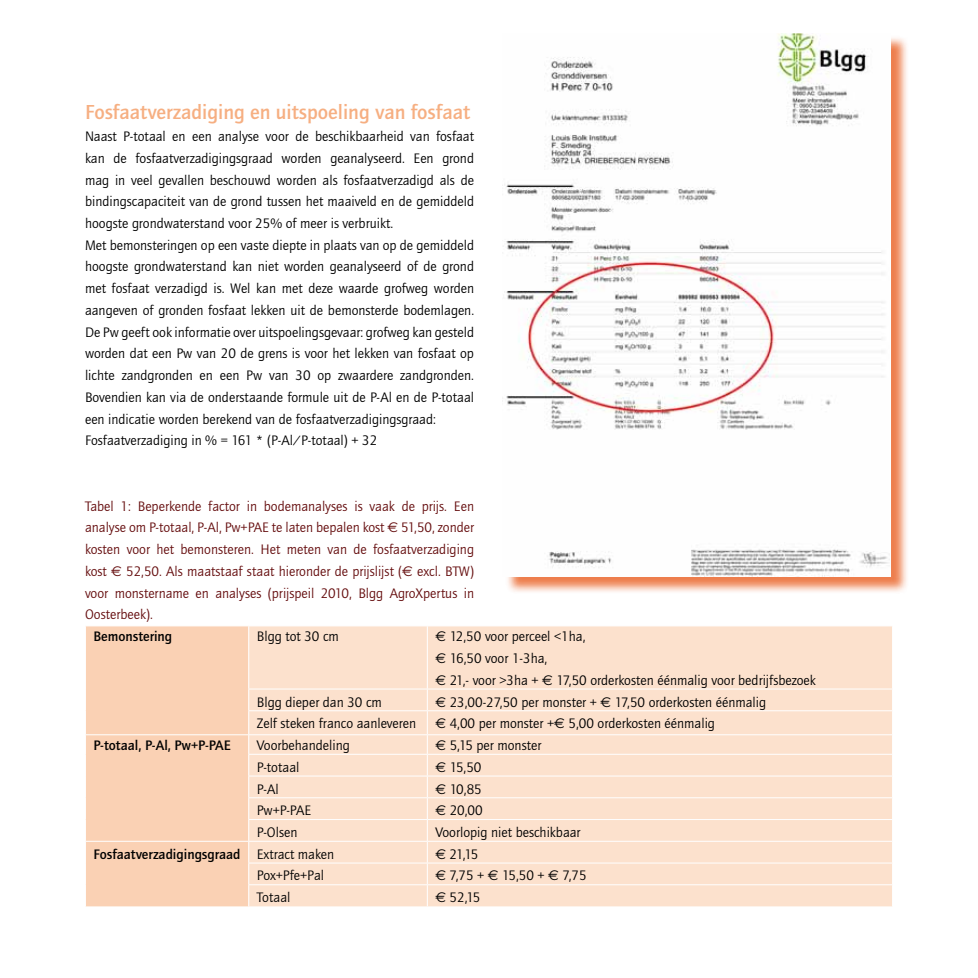
<style>
.page{position:relative;width:978px;height:978px;background:#fff}
.page>*{position:absolute;margin:0;border:0;box-sizing:border-box;transform-origin:0 0}
.t1{font:500 21px "Quay Sans";color:#f6af82}
.t2{font:14.25px/21.8px "Quay Sans";color:#000}
.t3{font:14.25px/21.8px "Quay Sans";color:#650d0e;text-align:justify}
.t4{font:500 14.25px "Quay Sans";color:#000}
.s1{font-family:"Euro Sans"}
.s2{font-weight:400}
</style>
<div class="page">
<div style="left:86px;top:627px;width:162px;height:280px;background:#fad1b4"></div>
<div style="left:249px;top:627px;width:643px;height:280px;background:#fce1cd"></div>
<hr style="left:427px;top:626px;width:1px;height:63px;background:#fff">
<hr style="left:248px;top:689px;width:179px;height:1px;background:#fff">
<hr style="left:427px;top:689px;width:466px;height:1px;background:#fff">
<hr style="left:248px;top:710px;width:179px;height:1px;background:#fff">
<hr style="left:427px;top:710px;width:466px;height:1px;background:#fff">
<hr style="left:85px;top:734px;width:164px;height:1px;background:#fff">
<hr style="left:249px;top:734px;width:178px;height:1px;background:#fff">
<hr style="left:427px;top:734px;width:466px;height:1px;background:#fff">
<hr style="left:248px;top:754px;width:179px;height:1px;background:#fff">
<hr style="left:427px;top:754px;width:466px;height:1px;background:#fff">
<hr style="left:248px;top:776px;width:179px;height:1px;background:#fff">
<hr style="left:427px;top:776px;width:466px;height:1px;background:#fff">
<hr style="left:248px;top:797px;width:179px;height:1px;background:#fff">
<hr style="left:427px;top:797px;width:466px;height:1px;background:#fff">
<hr style="left:248px;top:819px;width:179px;height:1px;background:#fff">
<hr style="left:427px;top:819px;width:466px;height:1px;background:#fff">
<hr style="left:85px;top:841px;width:164px;height:1px;background:#fff">
<hr style="left:249px;top:841px;width:178px;height:1px;background:#fff">
<hr style="left:427px;top:841px;width:466px;height:1px;background:#fff">
<hr style="left:248px;top:863px;width:179px;height:1px;background:#fff">
<hr style="left:427px;top:863px;width:466px;height:1px;background:#fff">
<hr style="left:248px;top:884px;width:179px;height:1px;background:#fff">
<svg style="left:248px;top:689px;width:1px;height:218px"></svg>
<hr style="left:427px;top:884px;width:466px;height:1px;background:#fff">
<svg style="left:427px;top:689px;width:1px;height:218px"></svg>
<div style="left:505px;top:35px;width:405px;height:560px;background:#e85412;opacity:.75"></div>
<img style="left:504px;top:33px;width:387px;height:543px">
<h1 class="t1" style="left:85px;top:100px;width:387px">Fosfaatverzadiging en uitspoeling van fosfaat</h1>
<p class="t2" style="left:85px;top:126px;width:391px">Naast P-totaal en een analyse voor de beschikbaarheid van fosfaat kan de fosfaatverzadigingsgraad worden geanalyseerd. Een grond mag in veel gevallen beschouwd worden als fosfaatverzadigd als de bindingscapaciteit van de grond tussen het maaiveld en de gemiddeld hoogste grondwaterstand voor 25% of meer is verbruikt.<br>Met bemonsteringen op een vaste diepte in plaats van op de gemiddeld hoogste grondwaterstand kan niet worden geanalyseerd of de grond met fosfaat verzadigd is. Wel kan met deze waarde grofweg worden aangeven of gronden fosfaat lekken uit de bemonsterde bodemlagen.<br>De Pw geeft ook informatie over uitspoelingsgevaar: grofweg kan gesteld worden dat een Pw van 20 de grens is voor het lekken van fosfaat op lichte zandgronden en een Pw van 30 op zwaardere zandgronden.<br>Bovendien kan via de onderstaande formule uit de P-Al en de P-totaal een indicatie worden berekend van de fosfaatverzadigingsgraad:<br>Fosfaatverzadiging in % = 161 * (P-Al/P-totaal) + 32</p>
<p class="t3" style="left:85px;top:495px;width:391px">Tabel 1: Beperkende factor in bodemanalyses is vaak de prijs. Een analyse om P-totaal, P-Al, Pw+PAE te laten bepalen kost <span class="s1">E</span> 51,50, zonder kosten voor het bemonsteren. Het meten van de fosfaatverzadiging kost <span class="s1">E</span> 52,50. Als maatstaaf staat hieronder de prijslijst (<span class="s1">E</span> excl. BTW) voor monstername en analyses (prijspeil 2010, Blgg AgroXpertus in Oosterbeek).</p>
<p class="t4" style="left:94px;top:629px;width:80px">Bemonstering</p>
<p class="t2" style="left:257px;top:626px;width:84px">Blgg tot 30 cm</p>
<p class="t2" style="left:435px;top:626px;width:382px"><span class="s1">E</span> 12,50 voor perceel &lt;1ha,<br><span class="s1">E</span> 16,50 voor 1-3ha,<br><span class="s1">E</span> 21,- voor &gt;3ha + <span class="s1">E</span> 17,50 orderkosten éénmalig voor bedrijfsbezoek</p>
<p class="t2" style="left:257px;top:691px;width:127px">Blgg dieper dan 30 cm</p>
<p class="t2" style="left:435px;top:691px;width:332px"><span class="s1">E</span> 23,00-27,50 per monster + <span class="s1">E</span> 17,50 orderkosten éénmalig</p>
<p class="t2" style="left:257px;top:713px;width:161px">Zelf steken franco aanleveren</p>
<p class="t2" style="left:435px;top:713px;width:281px"><span class="s1">E</span> 4,00 per monster +<span class="s1">E</span> 5,00 orderkosten éénmalig</p>
<p class="t4" style="left:94px;top:737px;width:139px">P-totaal, P-Al, Pw+P-PAE</p>
<p class="t2" style="left:257px;top:735px;width:95px">Voorbehandeling</p>
<p class="t2" style="left:435px;top:735px;width:108px"><span class="s1">E</span> 5,15 per monster</p>
<p class="t2" style="left:257px;top:756px;width:44px">P-totaal</p>
<p class="t2" style="left:435px;top:756px;width:48px"><span class="s1">E</span> 15,50</p>
<p class="t2" style="left:257px;top:778px;width:23px">P-Al</p>
<p class="t2" style="left:435px;top:778px;width:48px"><span class="s1">E</span> 10,85</p>
<p class="t2" style="left:257px;top:800px;width:56px">Pw+P-PAE</p>
<p class="t2" style="left:435px;top:800px;width:49px"><span class="s1">E</span> 20,00</p>
<p class="t2" style="left:257px;top:822px;width:42px">P-Olsen</p>
<p class="t2" style="left:435px;top:822px;width:147px">Voorlopig niet beschikbaar</p>
<p class="t4" style="left:93px;top:846px;width:242px">Fosfaatverzadigingsgraad <span class="s2">Extract maken</span></p>
<p class="t2" style="left:435px;top:843px;width:45px"><span class="s1">E</span> 21,15</p>
<p class="t2" style="left:257px;top:865px;width:69px">Pox+Pfe+Pal</p>
<p class="t2" style="left:435px;top:865px;width:153px"><span class="s1">E</span> 7,75 + <span class="s1">E</span> 15,50 + <span class="s1">E</span> 7,75</p>
<p class="t2" style="left:257px;top:887px;width:35px">Totaal</p>
<p class="t2" style="left:435px;top:887px;width:47px"><span class="s1">E</span> 52,15</p>
</div>
